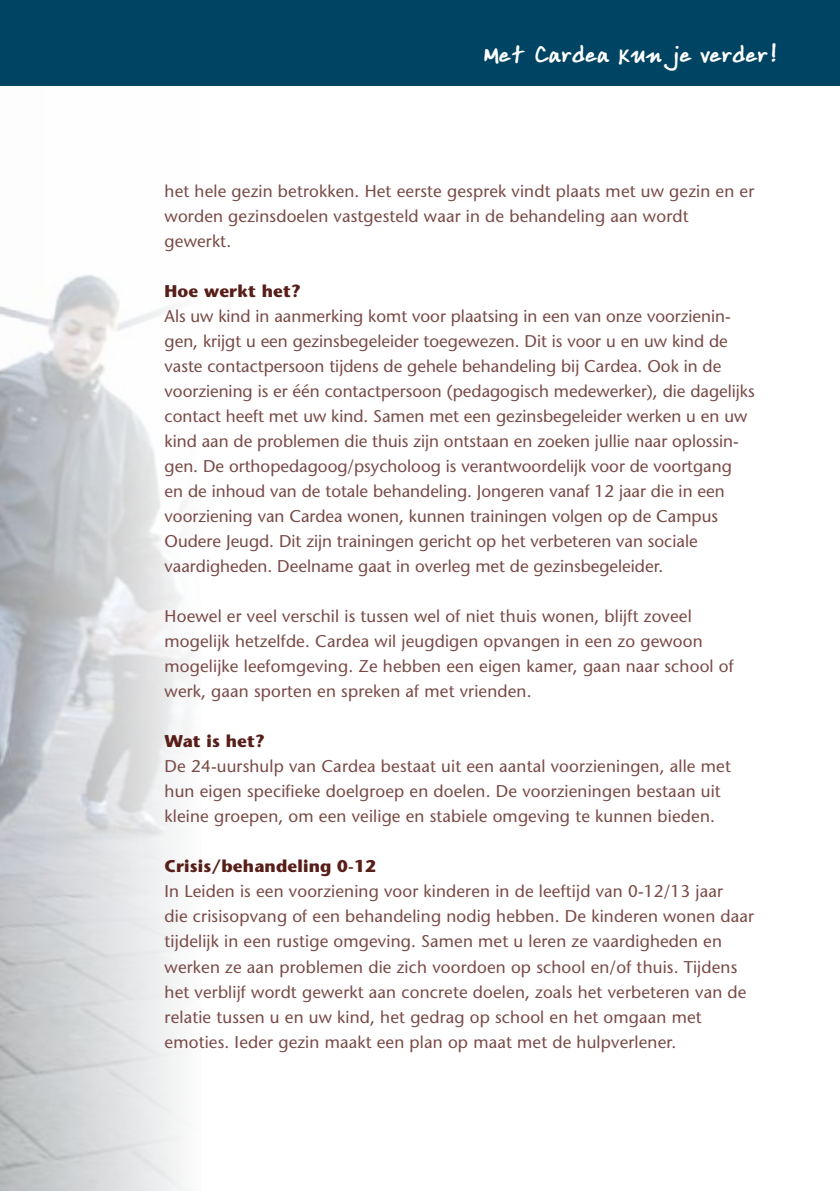
<style>
.page{position:relative;width:840px;height:1191px;background:#fff}
.page>*{position:absolute;margin:0;border:0;box-sizing:border-box;transform-origin:0 0}
.t1{font:700 24px "Ardleys Hand";letter-spacing:.01em;color:#fff}
.t2{font:17px/25px "Stone Sans";letter-spacing:.01em;color:#794b47}
.t3{font:700 17px "Stone Sans";letter-spacing:.01em;color:#581e19}
</style>
<div class="page">
<svg style="left:0;top:85px;width:209px;height:1106px"></svg>
<div style="left:0;top:0;width:839px;height:85px;background:#004464"></div>
<h1 class="t1" style="left:482px;top:40px;width:295px">Met Cardea kun je verder!</h1>
<p class="t2" style="left:164px;top:178px;width:591px">het hele gezin betrokken. Het eerste gesprek vindt plaats met uw gezin en er worden gezinsdoelen vastgesteld waar in de behandeling aan wordt gewerkt.</p>
<p class="t3" style="left:164px;top:280px;width:138px">Hoe werkt het?</p>
<p class="t2" style="left:164px;top:303px;width:591px">Als uw kind in aanmerking komt voor plaatsing in een van onze voorzienin&shy;gen, krijgt u een gezinsbegeleider toegewezen. Dit is voor u en uw kind de vaste contactpersoon tijdens de gehele behandeling bij Cardea. Ook in de voorziening is er één contactpersoon (pedagogisch medewerker), die dagelijks contact heeft met uw kind. Samen met een gezinsbegeleider werken u en uw kind aan de problemen die thuis zijn ontstaan en zoeken jullie naar oplossin&shy;gen. De orthopedagoog/psycholoog is verantwoordelijk voor de voortgang en de inhoud van de totale behandeling. Jongeren vanaf 12 jaar die in een voorziening van Cardea wonen, kunnen trainingen volgen op de Campus Oudere Jeugd. Dit zijn trainingen gericht op het verbeteren van sociale vaardigheden. Deelname gaat in overleg met de gezinsbegeleider.</p>
<p class="t2" style="left:164px;top:604px;width:570px">H oewel er veel verschil is tussen wel of niet thuis wonen, blijft zoveel mogelijk hetzelfde. Cardea wil jeugdigen opvangen in een zo gewoon mogelijke leefomgeving. Ze hebben een eigen kamer, gaan naar school of werk, gaan sporten en spreken af met vrienden.</p>
<p class="t3" style="left:164px;top:730px;width:102px">Wat is het?</p>
<p class="t2" style="left:164px;top:754px;width:567px">De 24-uurshulp van Cardea bestaat uit een aantal voorzieningen, alle met hun eigen specifieke doelgroep en doelen. De voorzieningen bestaan uit kleine groepen, om een veilige en stabiele omgeving te kunnen bieden.</p>
<p class="t3" style="left:164px;top:855px;width:213px">Crisis/behandeling 0-12</p>
<p class="t2" style="left:164px;top:879px;width:591px">In Leiden is een voorziening voor kinderen in de leeftijd van 0-12/13 jaar<br>die crisisopvang of een behandeling nodig hebben. De kinderen wonen daar tijdelijk in een rustige omgeving. Samen met u leren ze vaardigheden en werken ze aan problemen die zich voordoen op school en/of thuis. Tijdens het verblijf wordt gewerkt aan concrete doelen, zoals het verbeteren van de relatie tussen u en uw kind, het gedrag op school en het omgaan met emoties. Ieder gezin maakt een plan op maat met de hulpverlener.</p>
</div>
